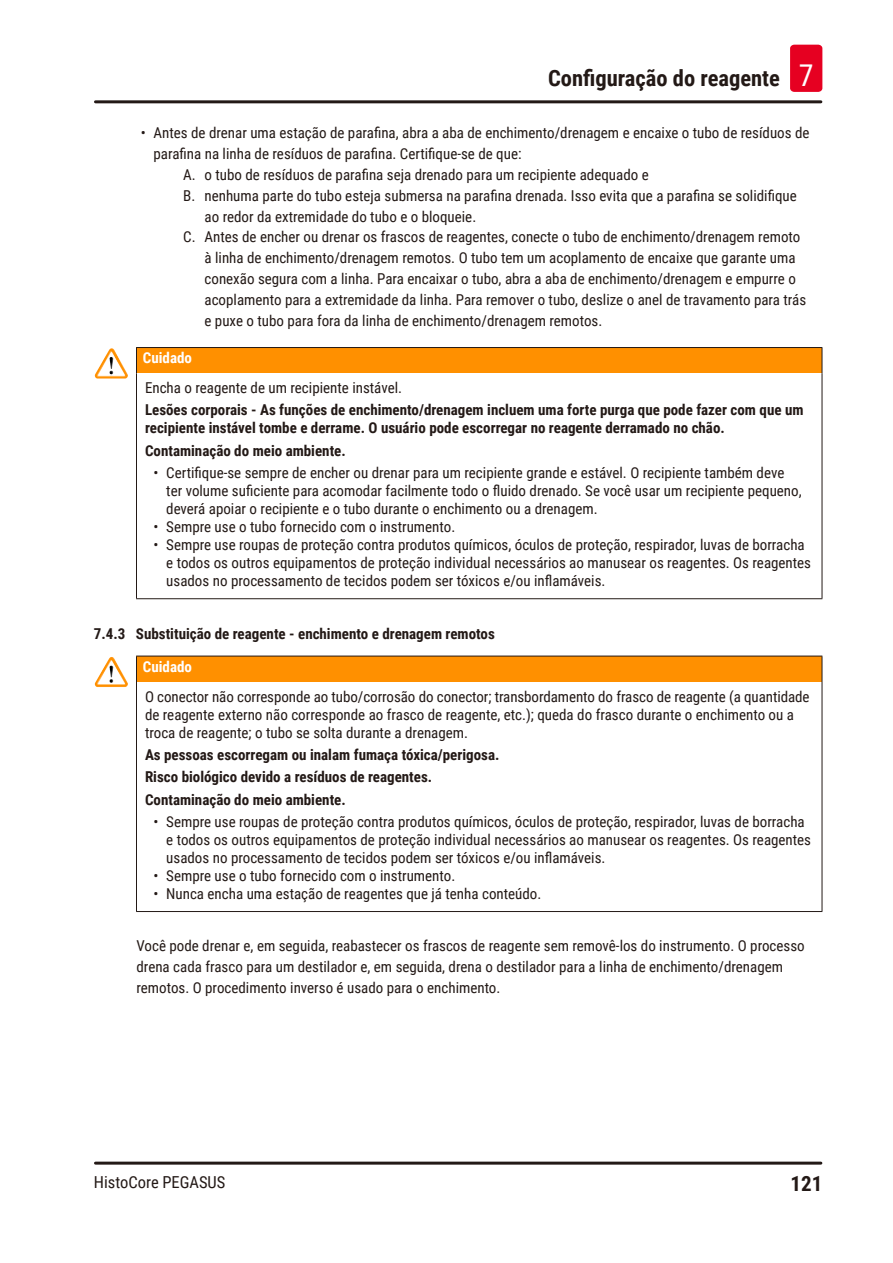
<style>
.page{position:relative;width:893px;height:1263px;background:#fff}
.page>*{position:absolute;margin:0;border:0;box-sizing:border-box;transform-origin:0 0}
.t1{font:700 22.5px "Roboto Condensed";color:#231916}
.t2{font:700 21px "Roboto Condensed";color:#231916}
.t3{font:16.5px "Roboto Condensed";color:#231916}
.Description_text{font:15px/20.9px "Roboto Condensed";color:#231916}
.Consequenses_of_non{font:700 15px/18px "Roboto Condensed";color:#231916}
.Source_of_danger{font:15px/18px "Roboto Condensed";color:#231916}
.Signalword__no_use_a{font:700 15px "Roboto Condensed";color:#fff}
.s1{font-weight:400;font-size:30px;color:#fff}
</style>
<div class="page">
<hr style="left:95px;top:100px;width:726px;height:3px;background:#231916">
<hr style="left:95px;top:1161px;width:726px;height:3px;background:#231916">
<div style="left:790px;top:45px;width:32px;height:47px;background:#e60021;border-radius:4px"></div>
<div style="left:136px;top:347px;width:686px;height:26px;background:#ff9000"></div>
<svg style="left:136px;top:348px;width:1px;height:25px"></svg>
<hr style="left:136px;top:373px;width:1px;height:225px;background:#231916">
<hr style="left:822px;top:373px;width:1px;height:225px;background:#231916">
<hr style="left:136px;top:598px;width:686px;height:1px;background:#231916">
<hr style="left:136px;top:347px;width:686px;height:1px;background:#231916">
<svg style="left:822px;top:348px;width:1px;height:25px"></svg>
<img style="left:97px;top:348px;width:14px;height:23px">
<div style="left:136px;top:656px;width:686px;height:26px;background:#ff9000"></div>
<svg style="left:136px;top:657px;width:1px;height:25px"></svg>
<hr style="left:136px;top:682px;width:1px;height:229px;background:#231916">
<hr style="left:822px;top:682px;width:1px;height:229px;background:#231916">
<hr style="left:136px;top:911px;width:686px;height:1px;background:#231916">
<hr style="left:136px;top:656px;width:686px;height:1px;background:#231916">
<svg style="left:822px;top:656px;width:1px;height:26px"></svg>
<img style="left:97px;top:657px;width:14px;height:23px">
<h1 class="t1" style="left:548px;top:63px;width:267px">Configuração do reagente <span class="s1">7</span></h1>
<p class="Description_text" style="left:153px;top:122px;width:658px;text-indent:-13px">• Antes de drenar uma estação de parafina, abra a aba de enchimento/drenagem e encaixe o tubo de resíduos de parafina na linha de resíduos de parafina. Certifique-se de que:</p>
<p class="Description_text" style="left:183px;top:164px;width:467px">A. o tubo de resíduos de parafina seja drenado para um recipiente adequado e</p>
<p class="Description_text" style="left:205px;top:184px;width:594px;text-indent:-21px">B. nenhuma parte do tubo esteja submersa na parafina drenada. Isso evita que a parafina se solidifique ao redor da extremidade do tubo e o bloqueie.</p>
<p class="Description_text" style="left:205px;top:226px;width:603px;text-indent:-21px">C. Antes de encher ou drenar os frascos de reagentes, conecte o tubo de enchimento/drenagem remoto à linha de enchimento/drenagem remotos. O tubo tem um acoplamento de encaixe que garante uma conexão segura com a linha. Para encaixar o tubo, abra a aba de enchimento/drenagem e empurre o acoplamento para a extremidade da linha. Para remover o tubo, deslize o anel de travamento para trás e puxe o tubo para fora da linha de enchimento/drenagem remotos.</p>
<p class="Signalword__no_use_a" style="left:143px;top:347px;width:51px">Cuidado</p>
<p class="Source_of_danger" style="left:145px;top:378px;width:259px">Encha o reagente de um recipiente instável.</p>
<p class="Consequenses_of_non" style="left:145px;top:401px;width:660px">Lesões corporais - As funções de enchimento/drenagem incluem uma forte purga que pode fazer com que um recipiente instável tombe e derrame. O usuário pode escorregar no reagente derramado no chão.</p>
<p class="Consequenses_of_non" style="left:145px;top:441px;width:202px">Contaminação do meio ambiente.</p>
<p class="Description_text" style="left:166px;top:463px;width:637px;line-height:18px;text-indent:-13px">• Certifique-se sempre de encher ou drenar para um recipiente grande e estável. O recipiente também deve ter volume suficiente para acomodar facilmente todo o fluido drenado. Se você usar um recipiente pequeno, deverá apoiar o recipiente e o tubo durante o enchimento ou a drenagem.</p>
<p class="Description_text" style="left:153px;top:516px;width:303px">• Sempre use o tubo fornecido com o instrumento.</p>
<p class="Description_text" style="left:166px;top:535px;width:646px;line-height:18px;text-indent:-13px">• Sempre use roupas de proteção contra produtos químicos, óculos de proteção, respirador, luvas de borracha e todos os outros equipamentos de proteção individual necessários ao manusear os reagentes. Os reagentes usados no processamento de tecidos podem ser tóxicos e/ou inflamáveis.</p>
<p class="Consequenses_of_non" style="left:94px;top:624px;width:402px">7.4.3 Substituição de reagente - enchimento e drenagem remotos</p>
<p class="Signalword__no_use_a" style="left:143px;top:656px;width:51px">Cuidado</p>
<p class="Source_of_danger" style="left:145px;top:687px;width:666px">O conector não corresponde ao tubo/corrosão do conector; transbordamento do frasco de reagente (a quantidade de reagente externo não corresponde ao frasco de reagente, etc.); queda do frasco durante o enchimento ou a troca de reagente; o tubo se solta durante a drenagem.</p>
<p class="Consequenses_of_non" style="left:145px;top:745px;width:356px">As pessoas escorregam ou inalam fumaça tóxica/perigosa.</p>
<p class="Consequenses_of_non" style="left:145px;top:767px;width:289px">Risco biológico devido a resíduos de reagentes.</p>
<p class="Consequenses_of_non" style="left:145px;top:790px;width:202px">Contaminação do meio ambiente.</p>
<p class="Description_text" style="left:166px;top:812px;width:646px;line-height:18px;text-indent:-13px">• Sempre use roupas de proteção contra produtos químicos, óculos de proteção, respirador, luvas de borracha e todos os outros equipamentos de proteção individual necessários ao manusear os reagentes. Os reagentes usados no processamento de tecidos podem ser tóxicos e/ou inflamáveis.</p>
<p class="Description_text" style="left:153px;top:864px;width:303px">• Sempre use o tubo fornecido com o instrumento.</p>
<p class="Description_text" style="left:153px;top:882px;width:389px">• Nunca encha uma estação de reagentes que já tenha conteúdo.</p>
<p class="Description_text" style="left:136px;top:935px;width:670px">Você pode drenar e, em seguida, reabastecer os frascos de reagente sem removê-los do instrumento. O processo drena cada frasco para um destilador e, em seguida, drena o destilador para a linha de enchimento/drenagem remotos. O procedimento inverso é usado para o enchimento.</p>
<p class="t3" style="left:94px;top:1170px;width:133px">HistoCore PEGASUS</p>
<h2 class="t2" style="left:790px;top:1169px;width:33px">121</h2>
</div>
